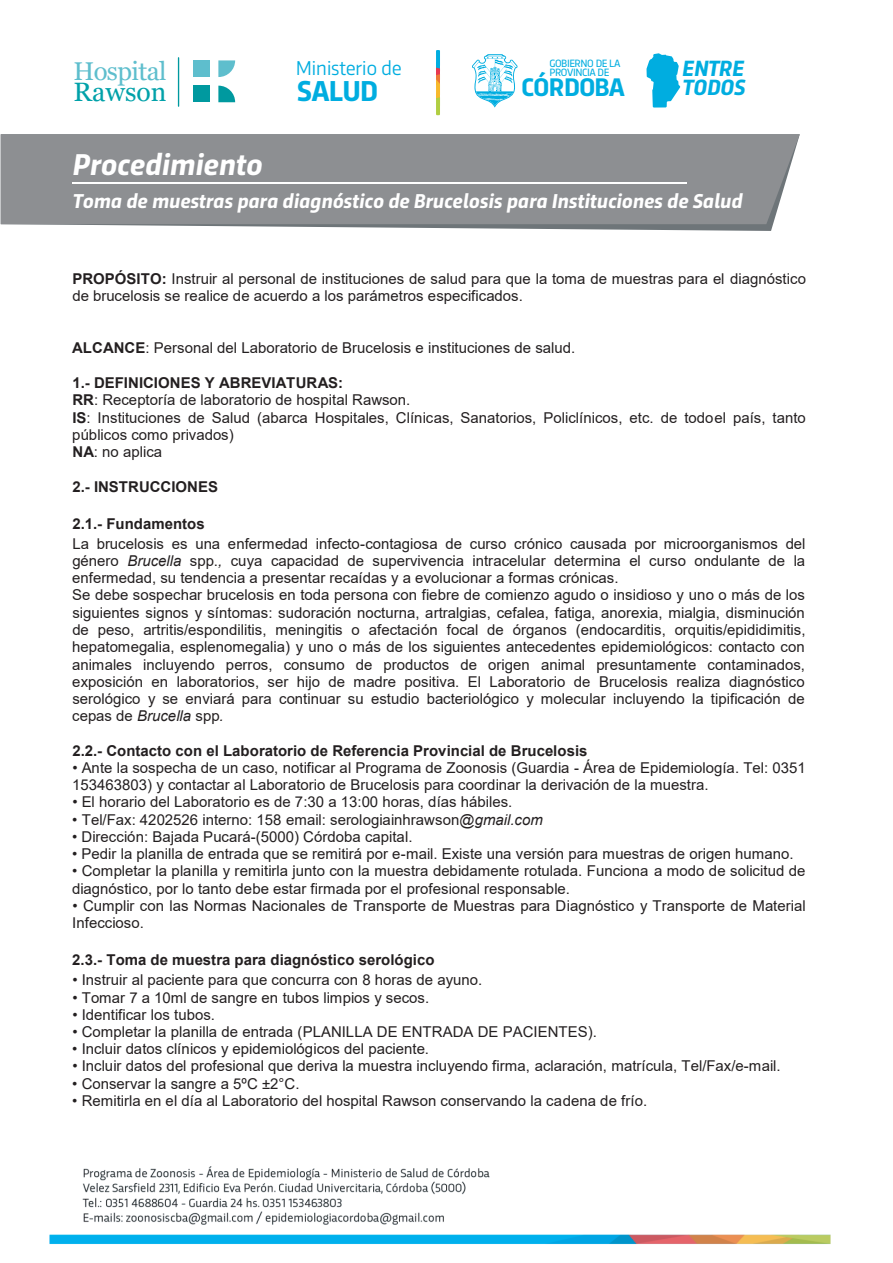
<style>
.page{position:relative;width:893px;height:1263px;background:#fff}
.page>*{position:absolute;margin:0;border:0;box-sizing:border-box;transform-origin:0 0}
.t1{font:italic 700 31.5px "Trasandina";color:#fff}
.t2{font:700 30.15px "Trasandina";letter-spacing:-.025em;color:#00ade0}
.t3{font:700 26.7px "Trasandina";letter-spacing:-.025em;color:#00ade0}
.t4{font:26.55px "Georgia";color:#00a1a9}
.t5{font:25.65px "Georgia";letter-spacing:-.025em;color:#5ebecd}
.t6{font:italic 700 23.1px/19.2px "Trasandina";letter-spacing:.005em;color:#00ade0}
.t7{font:italic 700 21px "Trasandina";color:#fff}
.t8{font:21px "Trasandina";letter-spacing:-.025em;color:#00ade0}
.t9{font:15px/17.2px "Arial";color:#231f20}
.t10{font:700 15px "Arial";color:#231f20}
.t11{font:11.1px/9px "Trasandina";letter-spacing:-.035em;color:#00ade0}
.s1{font-weight:700}
.s2{font-style:italic}
</style>
<div class="page">
<svg style="left:1px;top:224px;width:772px;height:7px"></svg>
<div style="left:1px;top:134px;width:799px;height:90px;background:#8d8f92"></div>
<hr style="left:72px;top:182px;width:615px;height:2px;background:#fff">
<img style="left:49px;top:1166px;width:782px;height:78px">
<svg style="left:472px;top:54px;width:46px;height:54px"></svg>
<svg style="left:646px;top:53px;width:34px;height:55px"></svg>
<svg style="left:436px;top:50px;width:4px;height:65px"></svg>
<div style="left:193px;top:60px;width:17px;height:17px;background:#5ebecd"></div>
<div style="left:193px;top:86px;width:17px;height:16px;background:#00999f"></div>
<svg style="left:218px;top:60px;width:17px;height:17px"></svg>
<svg style="left:218px;top:86px;width:17px;height:16px"></svg>
<hr style="left:178px;top:58px;width:1px;height:48px;background:#00999f">
<h3 class="t5" style="left:73px;top:56px;width:94px">Hospital</h3>
<h3 class="t4" style="left:74px;top:76px;width:95px">Rawson</h3>
<h3 class="t8" style="left:296px;top:52px;width:108px">Ministerio de</h3>
<p class="t11" style="left:549px;top:58px;width:72px">GOBIERNO DE LA<br>PROVINCIA DE</p>
<h3 class="t3" style="left:522px;top:67px;width:105px">CÓRDOBA</h3>
<h3 class="t6" style="left:682px;top:57px;width:64px">ENTRE<br>TODOS</h3>
<h2 class="t2" style="left:297px;top:68px;width:82px">SALUD</h2>
<h1 class="t1" style="left:72px;top:141px;width:192px">Procedimiento</h1>
<h3 class="t7" style="left:72px;top:185px;width:672px">Toma de muestras para diagnóstico de Brucelosis para Instituciones de Salud</h3>
<p class="t9" style="left:72px;top:270px;width:735px"><span class="s1">PROPÓSITO:</span> Instruir al personal de instituciones de salud para que la toma de muestras para el diagnóstico de brucelosis se realice de acuerdo a los parámetros especificados.</p>
<p class="t9" style="left:72px;top:339px;width:504px"><span class="s1">ALCANCE</span>: Personal del Laboratorio de Brucelosis e instituciones de salud.</p>
<p class="t9" style="left:72px;top:374px;width:735px"><span class="s1">1.- DEFINICIONES Y ABREVIATURAS:<br>RR</span>: Receptoría de laboratorio de hospital Rawson.<br><span class="s1">IS</span>: Instituciones de Salud (abarca Hospitales, Clínicas, Sanatorios, Policlínicos, etc. de todoel país, tanto públicos como privados)<br><span class="s1">NA</span>: no aplica</p>
<p class="t10" style="left:72px;top:476px;width:147px">2.- INSTRUCCIONES</p>
<p class="t10" style="left:72px;top:513px;width:134px">2.1.- Fundamentos</p>
<p class="t9" style="left:72px;top:535px;width:735px">La brucelosis es una enfermedad infecto-contagiosa de curso crónico causada por microorganismos del género <span class="s2">Brucella</span> spp.<span class="s2">,</span> cuya capacidad de supervivencia intracelular determina el curso ondulante de la enfermedad, su tendencia a presentar recaídas y a evolucionar a formas crónicas.<br>Se debe sospechar brucelosis en toda persona con fiebre de comienzo agudo o insidioso y uno o más de los siguientes signos y síntomas: sudoración nocturna, artralgias, cefalea, fatiga, anorexia, mialgia, disminución de peso, artritis/espondilitis, meningitis o afectación focal de órganos (endocarditis, orquitis/epididimitis, hepatomegalia, esplenomegalia) y uno o más de los siguientes antecedentes epidemiológicos: contacto con animales incluyendo perros, consumo de productos de origen animal presuntamente contaminados, exposición en laboratorios, ser hijo de madre positiva. El Laboratorio de Brucelosis realiza diagnóstico serológico y se enviará para continuar su estudio bacteriológico y molecular incluyendo la tipificación de cepas de <span class="s2">Brucella</span> spp<span class="s2">.</span></p>
<p class="t10" style="left:72px;top:740px;width:517px">2.2.- Contacto con el Laboratorio de Referencia Provincial de Brucelosis</p>
<p class="t9" style="left:72px;top:759px;width:735px">• Ante la sospecha de un caso, notificar al Programa de Zoonosis (Guardia - Área de Epidemiología. Tel: 0351<br>153463803) y contactar al Laboratorio de Brucelosis para coordinar la derivación de la muestra.</p>
<p class="t9" style="left:72px;top:793px;width:442px">• El horario del Laboratorio es de 7:30 a 13:00 horas, días hábiles.</p>
<p class="t9" style="left:72px;top:811px;width:472px">• Tel/Fax: 4202526 interno: 158 email: serologiainhrawson<span class="s2">@gmail.com</span></p>
<p class="t9" style="left:72px;top:828px;width:342px">• Dirección: Bajada Pucará-(5000) Córdoba capital.</p>
<p class="t9" style="left:72px;top:845px;width:723px">• Pedir la planilla de entrada que se remitirá por e-mail. Existe una versión para muestras de origen humano.</p>
<p class="t9" style="left:72px;top:862px;width:735px">• Completar la planilla y remitirla junto con la muestra debidamente rotulada. Funciona a modo de solicitud de diagnóstico, por lo tanto debe estar firmada por el profesional responsable.</p>
<p class="t9" style="left:72px;top:897px;width:735px">• Cumplir con las Normas Nacionales de Transporte de Muestras para Diagnóstico y Transporte de Material<br>Infeccioso.</p>
<p class="t10" style="left:72px;top:949px;width:364px">2.3.- Toma de muestra para diagnóstico serológico</p>
<p class="t9" style="left:72px;top:971px;width:411px">• Instruir al paciente para que concurra con 8 horas de ayuno.</p>
<p class="t9" style="left:72px;top:988px;width:358px">• Tomar 7 a 10ml de sangre en tubos limpios y secos.</p>
<p class="t9" style="left:72px;top:1006px;width:144px">• Identificar los tubos.</p>
<p class="t9" style="left:72px;top:1023px;width:526px">• Completar la planilla de entrada (PLANILLA DE ENTRADA DE PACIENTES).</p>
<p class="t9" style="left:72px;top:1040px;width:358px">• Incluir datos clínicos y epidemiológicos del paciente.</p>
<p class="t9" style="left:72px;top:1057px;width:710px">• Incluir datos del profesional que deriva la muestra incluyendo firma, aclaración, matrícula, Tel/Fax/e-mail.</p>
<p class="t9" style="left:72px;top:1075px;width:229px">• Conservar la sangre a 5ºC ±2°C.</p>
<p class="t9" style="left:72px;top:1092px;width:576px">• Remitirla en el día al Laboratorio del hospital Rawson conservando la cadena de frío.</p>
</div>
